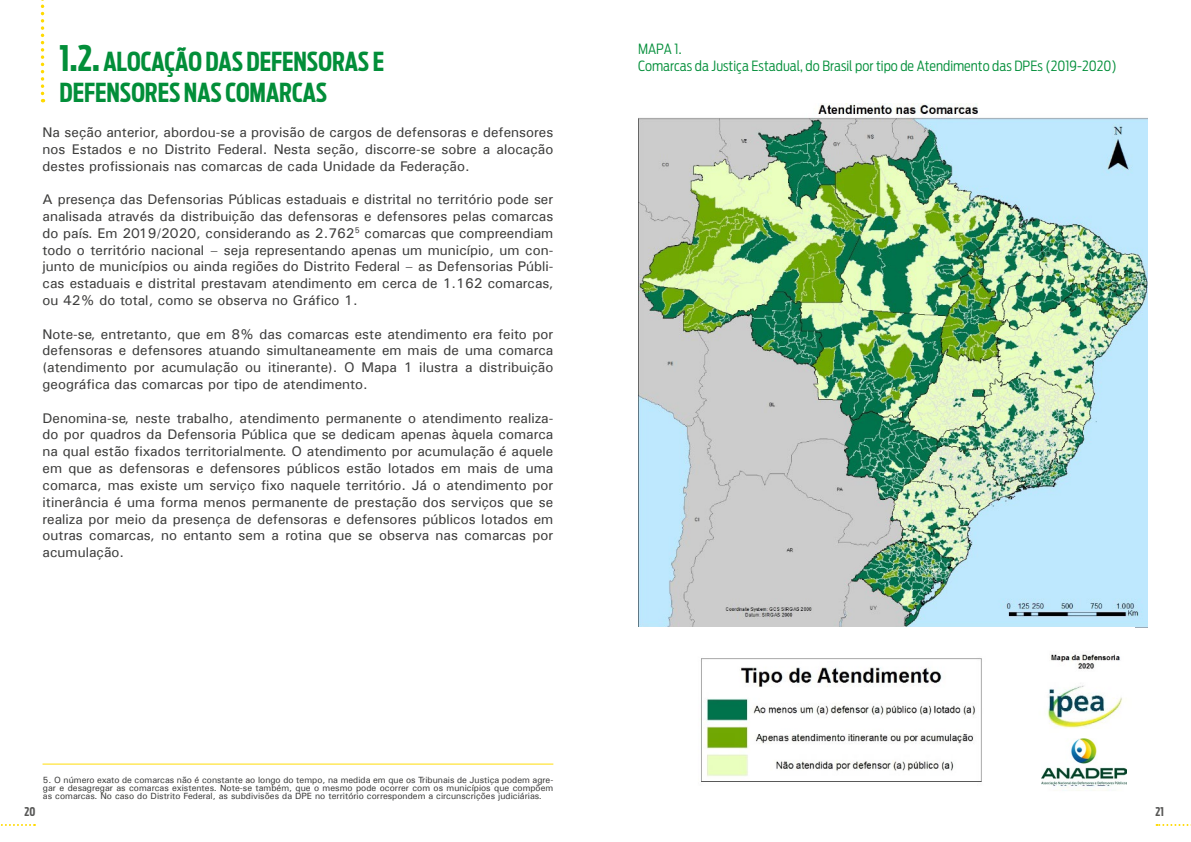
<style>
.page{position:relative;width:1191px;height:842px;background:#fff}
.page>*{position:absolute;margin:0;border:0;box-sizing:border-box;transform-origin:0 0}
.t1{font:700 26px/31.2px "Antenna Extra Cond";color:#028e39}
.t2{font:14px/16.8px "Univers";color:#3d3d3c;text-align:justify}
.t3{font:300 14px/16.8px "Antenna Cond";color:#028e39}
.t4{font:700 12px "Antenna Extra Cond";color:#575756}
.t5{font:9px/8px "Univers";color:#3d3d3c;text-align:justify}
.s1{font-size:35px}
</style>
<div class="page">
<svg style="left:0;top:824px;width:35px;height:2px"></svg>
<svg style="left:1156px;top:824px;width:35px;height:2px"></svg>
<svg style="left:41px;top:0;width:3px;height:93px"></svg>
<hr style="left:43px;top:764px;width:510px;height:1px;background:#ffdd09">
<img style="left:638px;top:104px;width:510px;height:523px">
<img style="left:700px;top:654px;width:427px;height:137px">
<img style="left:1041px;top:738px;width:85px;height:46px">
<h1 class="t1" style="left:60px;top:46px;width:326px"><span class="s1">1.2.</span> ALOCAÇÃO DAS DEFENSORAS E<br>DEFENSORES NAS COMARCAS</h1>
<p class="t2" style="left:43px;top:124px;width:512px">Na seção anterior, abordou-se a provisão de cargos de defensoras e defensores nos Estados e no Distrito Federal. Nesta seção, discorre-se sobre a alocação destes profissionais nas comarcas de cada Unidade da Federação.</p>
<p class="t2" style="left:43px;top:191px;width:512px">A presença das Defensorias Públicas estaduais e distrital no território pode ser analisada através da distribuição das defensoras e defensores pelas comarcas do país. Em 2019/2020, considerando as 2.762<sup>5</sup> comarcas que compreendiam todo o território nacional – seja representando apenas um município, um con&shy;junto de municípios ou ainda regiões do Distrito Federal – as Defensorias Públi&shy;cas estaduais e distrital prestavam atendimento em cerca de 1.162 comarcas, ou 42% do total, como se observa no Gráfico 1.</p>
<p class="t2" style="left:43px;top:325px;width:512px">Note-se, entretanto, que em 8% das comarcas este atendimento era feito por defensoras e defensores atuando simultaneamente em mais de uma comarca (atendimento por acumulação ou itinerante). O Mapa 1 ilustra a distribuição geográfica das comarcas por tipo de atendimento.</p>
<p class="t2" style="left:43px;top:409px;width:512px">Denomina-se, neste trabalho, atendimento permanente o atendimento realiza&shy;do por quadros da Defensoria Pública que se dedicam apenas àquela comarca na qual estão fixados territorialmente. O atendimento por acumulação é aquele em que as defensoras e defensores públicos estão lotados em mais de uma comarca, mas existe um serviço fixo naquele território. Já o atendimento por itinerância é uma forma menos permanente de prestação dos serviços que se realiza por meio da presença de defensoras e defensores públicos lotados em outras comarcas, no entanto sem a rotina que se observa nas comarcas por acumulação.</p>
<p class="t3" style="left:638px;top:40px;width:480px">MAPA 1.<br>Comarcas da Justiça Estadual, do Brasil por tipo de Atendimento das DPEs (2019-2020)</p>
<p class="t5" style="left:43px;top:776px;width:512px">5. O número exato de comarcas não é constante ao longo do tempo, na medida em que os Tribunais de Justiça podem agre&shy;gar e desagregar as comarcas existentes. Note-se também, que o mesmo pode ocorrer com os municípios que compõem as comarcas. No caso do Distrito Federal, as subdivisões da DPE no território correspondem a circunscrições judiciárias.</p>
<p class="t4" style="left:24px;top:805px;width:12px">20</p>
<p class="t4" style="left:1155px;top:805px;width:10px">21</p>
</div>
